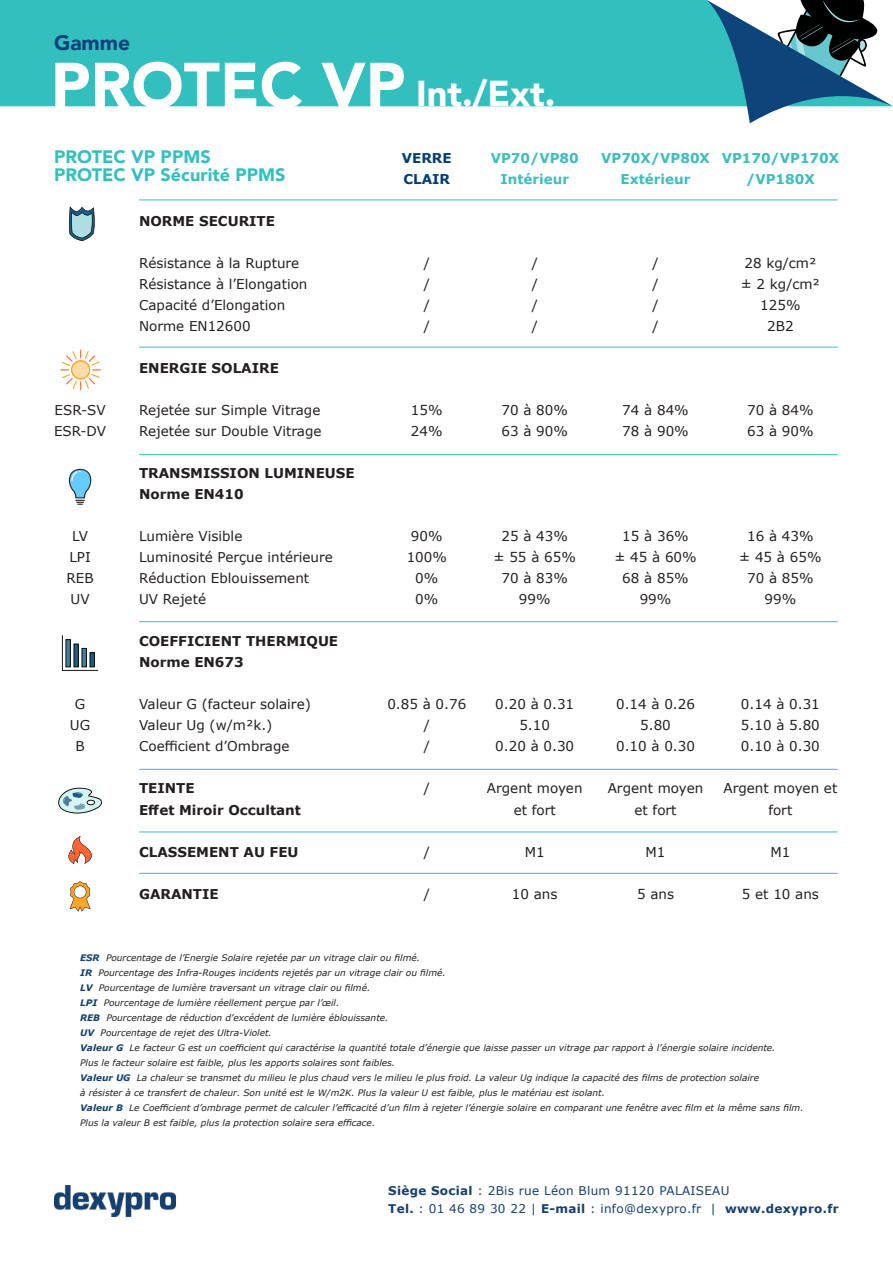
<style>
.page{position:relative;width:893px;height:1263px;background:#fff}
.page>*{position:absolute;margin:0;border:0;box-sizing:border-box;transform-origin:0 0}
.t1{font:900 63px "Avenir LT";color:#fff}
.t2{font:900 36px "Avenir LT";color:#fff}
.t3{font:900 21px "Avenir LT";color:#0e447a}
.t4{font:900 18px/18px "Avenir LT";color:#34bfbf}
.t5{font:13.5px/21px "Verdana";color:#241f1f;text-align:center}
.t6{font:700 13.5px/21px "Verdana";color:#241f1f}
.t7{font:700 13.5px/21px "Verdana";color:#3dbdbc;text-align:center}
.t8{font:700 13.5px/21px "Verdana";color:#023e73}
.t9{font:12px/18px "Verdana";letter-spacing:.025em;color:#153f6f}
.t10{font:italic 9px/15px "Verdana";color:#241f1f}
.s1{font-weight:700;color:#153f6f}
.s2{font-weight:700}
</style>
<div class="page">
<div style="left:0;top:0;width:707px;height:106px;background:#34bfbf"></div>
<img style="left:54px;top:1186px;width:121px;height:31px">
<svg style="left:62px;top:635px;width:36px;height:36px"></svg>
<svg style="left:58px;top:787px;width:44px;height:27px"></svg>
<svg style="left:707px;top:0;width:186px;height:123px"></svg>
<hr style="left:139px;top:454px;width:698px;height:1px;background:#34bfbf">
<hr style="left:139px;top:347px;width:698px;height:1px;background:#34bfbf">
<hr style="left:139px;top:200px;width:698px;height:1px;background:#34bfbf">
<hr style="left:139px;top:621px;width:698px;height:1px;background:#34bfbf">
<hr style="left:139px;top:769px;width:698px;height:1px;background:#34bfbf">
<hr style="left:139px;top:831px;width:698px;height:1px;background:#34bfbf">
<hr style="left:139px;top:873px;width:698px;height:1px;background:#34bfbf">
<svg style="left:68px;top:836px;width:24px;height:28px"></svg>
<svg style="left:70px;top:881px;width:21px;height:31px"></svg>
<svg style="left:60px;top:350px;width:41px;height:40px"></svg>
<svg style="left:68px;top:469px;width:24px;height:36px"></svg>
<svg style="left:68px;top:206px;width:27px;height:35px"></svg>
<h3 class="t3" style="left:54px;top:30px;width:78px">Gamme</h3>
<h1 class="t1" style="left:51px;top:47px;width:356px">PROTEC VP</h1>
<h2 class="t2" style="left:416px;top:72px;width:141px">Int./Ext.</h2>
<h3 class="t4" style="left:54px;top:147px;width:233px">PROTEC VP PPMS<br>PROTEC VP Sécurité PPMS</h3>
<h3 class="t5" style="left:54px;top:400px;width:54px;text-align:left">ESR-SV<br>ESR-DV</h3>
<h3 class="t5" style="left:67px;top:526px;width:29px">LV<br>LPI<br>REB<br>UV</h3>
<h3 class="t5" style="left:70px;top:694px;width:22px">G<br>UG<br>B</h3>
<h3 class="t6" style="left:139px;top:211px;width:137px">NORME SECURITE</h3>
<h3 class="t5" style="left:139px;top:253px;width:170px;text-align:left">Résistance à la Rupture<br>Résistance à l’Elongation<br>Capacité d’Elongation<br>Norme EN12600</h3>
<h3 class="t6" style="left:139px;top:358px;width:141px">ENERGIE SOLAIRE</h3>
<h3 class="t5" style="left:139px;top:400px;width:184px;text-align:left">Rejetée sur Simple Vitrage<br>Rejetée sur Double Vitrage</h3>
<h3 class="t6" style="left:139px;top:463px;width:217px">TRANSMISSION LUMINEUSE<br>Norme EN410</h3>
<h3 class="t5" style="left:139px;top:526px;width:195px;text-align:left">Lumière Visible<br>Luminosité Perçue intérieure<br>Réduction Eblouissement<br>UV Rejeté</h3>
<h3 class="t6" style="left:139px;top:631px;width:201px">COEFFICIENT THERMIQUE<br>Norme EN673</h3>
<h3 class="t5" style="left:139px;top:694px;width:173px;text-align:left">Valeur G (facteur solaire)<br>Valeur Ug (w/m²k.)<br>Coefficient d’Ombrage</h3>
<h3 class="t6" style="left:139px;top:778px;width:163px">TEINTE<br>Effet Miroir Occultant</h3>
<h3 class="t6" style="left:139px;top:841px;width:161px">CLASSEMENT AU FEU</h3>
<h3 class="t6" style="left:139px;top:883px;width:81px">GARANTIE</h3>
<h3 class="t8" style="left:402px;top:148px;width:51px">VERRE<br>CLAIR</h3>
<h3 class="t7" style="left:491px;top:148px;width:90px">VP70/VP80<br>Intérieur</h3>
<h3 class="t5" style="left:424px;top:253px;width:8px;text-align:justify">/ / / /</h3>
<h3 class="t5" style="left:532px;top:253px;width:8px;text-align:justify">/ / / /</h3>
<h3 class="t5" style="left:411px;top:400px;width:33px;text-align:left">15%<br>24%</h3>
<h3 class="t5" style="left:501px;top:400px;width:68px;text-align:left">70 à 80%<br>63 à 90%</h3>
<h3 class="t5" style="left:407px;top:526px;width:42px">90%<br>100%<br>0%<br>0%</h3>
<h3 class="t5" style="left:494px;top:526px;width:84px">25 à 43%<br>± 55 à 65%<br>70 à 83%<br>99%</h3>
<h3 class="t5" style="left:387px;top:694px;width:80px">0.85 à 0.76 /<br>/</h3>
<h3 class="t5" style="left:424px;top:778px;width:8px">/</h3>
<h3 class="t5" style="left:424px;top:841px;width:8px">/</h3>
<h3 class="t5" style="left:424px;top:883px;width:8px">/</h3>
<h3 class="t5" style="left:495px;top:694px;width:80px">0.20 à 0.31<br>5.10<br>0.20 à 0.30</h3>
<h3 class="t5" style="left:487px;top:778px;width:97px">Argent moyen et fort</h3>
<h3 class="t5" style="left:525px;top:841px;width:21px">M1</h3>
<h3 class="t5" style="left:512px;top:883px;width:47px">10 ans</h3>
<h3 class="t7" style="left:601px;top:148px;width:110px">VP70X/VP80X<br>Extérieur</h3>
<h3 class="t7" style="left:722px;top:148px;width:119px">VP170/VP170X /VP180X</h3>
<h3 class="t5" style="left:652px;top:253px;width:8px;text-align:justify">/ / / /</h3>
<h3 class="t5" style="left:622px;top:400px;width:68px;text-align:left">74 à 84%<br>78 à 90%</h3>
<h3 class="t5" style="left:741px;top:253px;width:81px">28 kg/cm² ± 2 kg/cm²<br>125%<br>2B2</h3>
<h3 class="t5" style="left:747px;top:400px;width:68px;text-align:left">70 à 84%<br>63 à 90%</h3>
<h3 class="t5" style="left:614px;top:526px;width:84px">15 à 36%<br>± 45 à 60%<br>68 à 85%<br>99%</h3>
<h3 class="t5" style="left:739px;top:526px;width:84px">16 à 43%<br>± 45 à 65%<br>70 à 85%<br>99%</h3>
<h3 class="t5" style="left:616px;top:694px;width:80px">0.14 à 0.26<br>5.80<br>0.10 à 0.30</h3>
<h3 class="t5" style="left:608px;top:778px;width:97px">Argent moyen et fort</h3>
<h3 class="t5" style="left:646px;top:841px;width:21px">M1</h3>
<h3 class="t5" style="left:637px;top:883px;width:39px">5 ans</h3>
<h3 class="t5" style="left:741px;top:694px;width:80px;text-align:justify">0.14 à 0.31<br>5.10 à 5.80<br>0.10 à 0.30</h3>
<h3 class="t5" style="left:723px;top:778px;width:115px">Argent moyen et fort</h3>
<h3 class="t5" style="left:770px;top:841px;width:21px">M1</h3>
<h3 class="t5" style="left:742px;top:883px;width:79px">5 et 10 ans</h3>
<p class="t10" style="left:80px;top:950px;width:725px"><span class="s1">ESR</span> Pourcentage de l’Energie Solaire rejetée par un vitrage clair ou filmé.<br><span class="s1">IR</span> Pourcentage des Infra-Rouges incidents rejetés par un vitrage clair ou filmé.<br><span class="s1">LV</span> Pourcentage de lumière traversant un vitrage clair ou filmé.<br><span class="s1">LPI</span> Pourcentage de lumière réellement perçue par l’œil.<br><span class="s1">REB</span> Pourcentage de réduction d’excédent de lumière éblouissante.<br><span class="s1">UV</span> Pourcentage de rejet des Ultra-Violet.<br><span class="s1">Valeur G</span> Le facteur G est un coefficient qui caractérise la quantité totale d’énergie que laisse passer un vitrage par rapport à l’énergie solaire incidente.<br>Plus le facteur solaire est faible, plus les apports solaires sont faibles.<br><span class="s1">Valeur UG</span> La chaleur se transmet du milieu le plus chaud vers le milieu le plus froid. La valeur Ug indique la capacité des films de protection solaire<br>à résister à ce transfert de chaleur. Son unité est le W/m2K. Plus la valeur U est faible, plus le matériau est isolant.<br><span class="s1">Valeur B</span> Le Coefficient d’ombrage permet de calculer l’efficacité d’un film à rejeter l’énergie solaire en comparant une fenêtre avec film et la même sans film.<br>Plus la valeur B est faible, plus la protection solaire sera efficace.</p>
<h3 class="t9" style="left:388px;top:1182px;width:452px"><span class="s2">Siège Social</span> : 2Bis rue Léon Blum 91120 PALAISEAU<br><span class="s2">Tel.</span> : 01 46 89 30 22 | <span class="s2">E-mail</span> : info@dexypro.fr | <span class="s2">www.dexypro.fr</span></h3>
</div>
